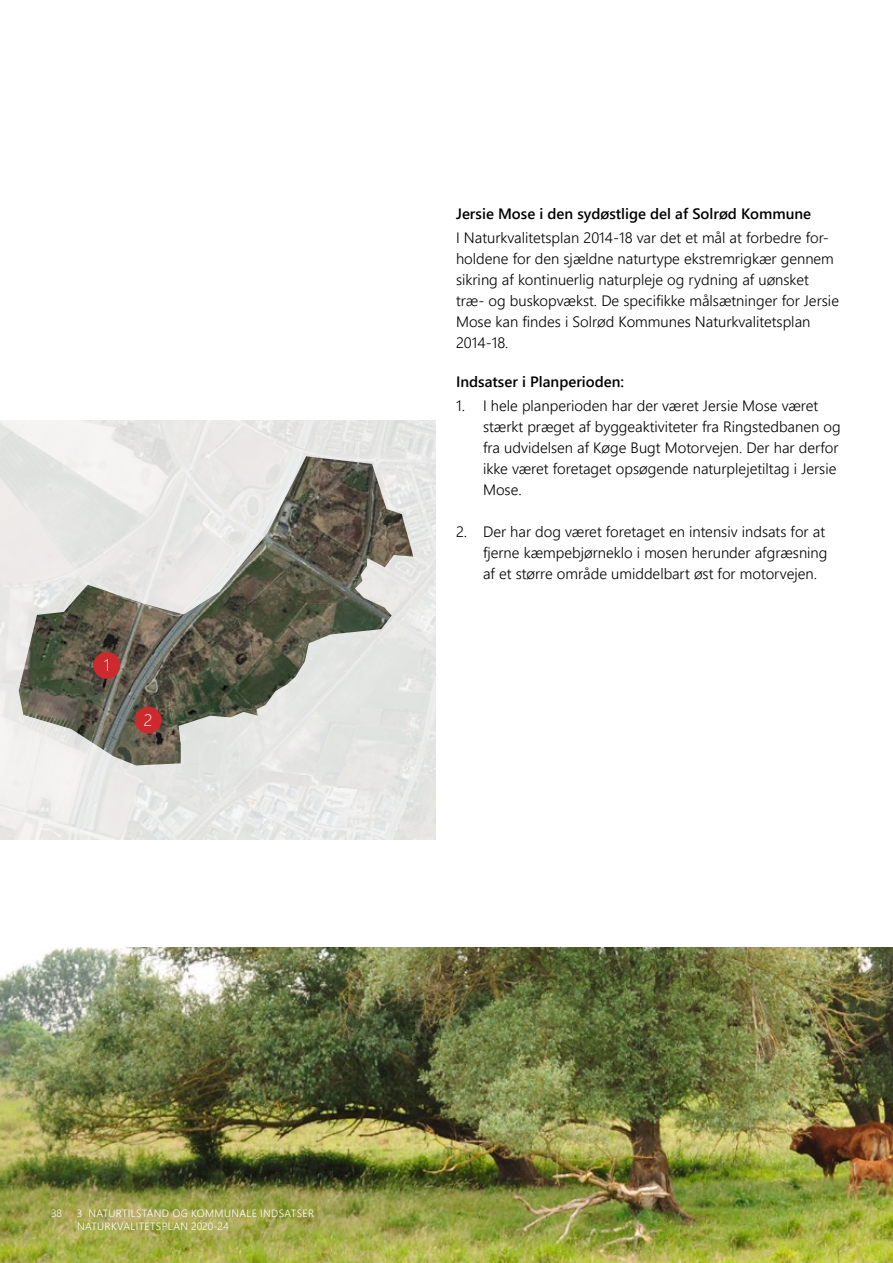
<style>
.page{position:relative;width:893px;height:1263px;background:#fff}
.page>*{position:absolute;margin:0;border:0;box-sizing:border-box;transform-origin:0 0}
.t1{font:300 16.8px "Segoe UI";color:#fff}
.Brødtekst{font:300 15px/21px "Segoe UI";color:#000}
.H3_Mellemrubrikker{font:600 15px "Segoe UI";color:#000}
.t2{font:300 10.5px "Segoe UI";letter-spacing:.035em;color:#fff}
</style>
<div class="page">
<img style="left:0;top:947px;width:893px;height:316px">
<svg style="left:0;top:420px;width:436px;height:420px;background:#bebeb8"></svg>
<div style="left:93px;top:652px;width:27px;height:27px;background:#cd2a2d;border-radius:50%"></div>
<div style="left:135px;top:707px;width:27px;height:26px;background:#cd2a2d;border-radius:50%"></div>
<p class="t1" style="left:104px;top:652px;width:7px">1</p>
<p class="t1" style="left:144px;top:707px;width:10px">2</p>
<h3 class="H3_Mellemrubrikker" style="left:456px;top:202px;width:357px">Jersie Mose i den sydøstlige del af Solrød Kommune</h3>
<p class="Brødtekst" style="left:456px;top:227px;width:384px">I N aturkvalitetsplan 2014-18 var det et mål at forbedre for&shy;holdene for den sjældne naturtype ekstremrigkær gennem sikring af kontinuerlig naturpleje og rydning af uønsket træ- og buskopvækst. De specifikke målsætninger for Jersie Mose kan findes i Solrød Kommunes Naturkvalitetsplan 2014-18.</p>
<h3 class="H3_Mellemrubrikker" style="left:456px;top:370px;width:170px">Indsatser i Planperioden:</h3>
<p class="Brødtekst" style="left:483px;top:395px;width:359px;text-indent:-27px">1. I hele planperioden har der været Jersie Mose været stærkt præget af byggeaktiviteter fra Ringstedbanen og fra udvidelsen af Køge Bugt Motorvejen. Der har derfor ikke været foretaget opsøgende naturplejetiltag i Jersie Mose.</p>
<p class="Brødtekst" style="left:483px;top:521px;width:346px;text-indent:-27px">2. Der har dog været foretaget en intensiv indsats for at fjerne kæmpebjørneklo i mosen herunder afgræsning af et større område umiddelbart øst for motorvejen.</p>
<p class="t2" style="left:51px;top:1205px;width:13px">38</p>
<p class="t2" style="left:77px;top:1205px;width:138px">3 Natu rtilstand og kommu</p>
<p class="t2" style="left:231px;top:1205px;width:84px">nale indsatser</p>
<p class="t2" style="left:77px;top:1218px;width:8px">NAT</p>
<p class="t2" style="left:97px;top:1218px;width:133px">URKVALIT ETS PLAN 2020-24</p>
</div>
